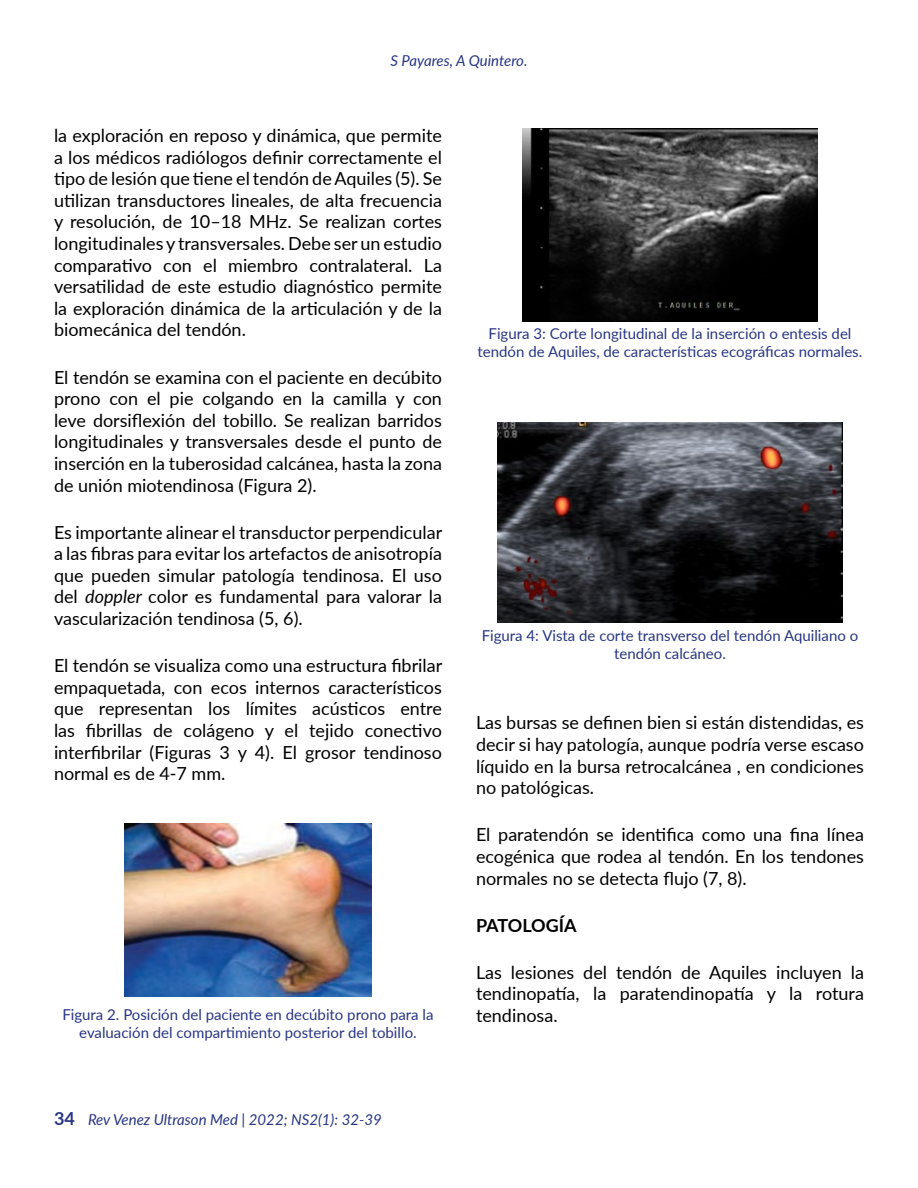
<style>
.page{position:relative;width:918px;height:1188px;background:#fff}
.page>*{position:absolute;margin:0;border:0;box-sizing:border-box;transform-origin:0 0}
.t1{font:18px/21.6px "Lato";color:#000;text-align:justify}
.t2{font:700 18px "Lato";letter-spacing:-.01em;color:#000}
.t3{font:15px/18px "Lato";color:#283583;text-align:center}
.t4{font:italic 15px "Lato";color:#283583}
.s1{font-style:italic}
.s2{font-weight:700;font-style:normal;font-size:18px}
</style>
<div class="page">
<img style="left:125px;top:824px;width:247px;height:172px">
<img style="left:523px;top:128px;width:295px;height:193px">
<img style="left:498px;top:422px;width:345px;height:201px">
<p class="t4" style="left:390px;top:50px;width:139px">S Payares, A Quintero.</p>
<p class="t1" style="left:54px;top:124px;width:389px">la exploración en reposo y dinámica, que permite a los médicos radiólogos definir correctamente el tipo de lesión que tiene el tendón de Aquiles (5). Se utilizan transductores lineales, de alta frecuencia y resolución, de 10–18 MHz. Se realizan cortes longitudinales y transversales. Debe ser un estudio comparativo con el miembro contralateral. La versatilidad de este estudio diagnóstico permite la exploración dinámica de la articulación y de la biomecánica del tendón.</p>
<p class="t1" style="left:54px;top:365px;width:389px">El tendón se examina con el paciente en decúbito prono con el pie colgando en la camilla y con leve dorsiflexión del tobillo. Se realizan barridos longitudinales y transversales desde el punto de inserción en la tuberosidad calcánea, hasta la zona de unión miotendinosa (Figura 2).</p>
<p class="t1" style="left:54px;top:521px;width:390px">Es importante alinear el transductor perpendicular a las fibras para evitar los artefactos de anisotropía que pueden simular patología tendinosa. El uso del <span class="s1">doppler</span> color es fundamental para valorar la vascularización tendinosa (5, 6).</p>
<p class="t1" style="left:54px;top:654px;width:390px">El tendón se visualiza como una estructura fibrilar empaquetada, con ecos internos característicos que representan los límites acústicos entre las fibrillas de colágeno y el tejido conectivo interfibrilar (Figuras 3 y 4). El grosor tendinoso normal es de 4-7 mm.</p>
<p class="t3" style="left:478px;top:324px;width:386px">Figura 3: Corte longitudinal de la inserción o entesis del tendón de Aquiles, de características ecográficas normales.</p>
<p class="t3" style="left:482px;top:626px;width:378px">Figura 4: Vista de corte transverso del tendón Aquiliano o tendón calcáneo.</p>
<p class="t1" style="left:476px;top:711px;width:389px">Las bursas se definen bien si están distendidas, es decir si hay patología, aunque podría verse escaso líquido en la bursa retrocalcánea , en condiciones no patológicas.</p>
<p class="t1" style="left:476px;top:823px;width:389px">El paratendón se identifica como una fina línea ecogénica que rodea al tendón. En los tendones normales no se detecta flujo (7, 8).</p>
<p class="t2" style="left:476px;top:912px;width:102px">PATOLOGÍA</p>
<p class="t1" style="left:476px;top:961px;width:389px">Las lesiones del tendón de Aquiles incluyen la tendinopatía, la paratendinopatía y la rotura</p>
<p class="t3" style="left:62px;top:1005px;width:373px">Figura 2. Posición del paciente en decúbito prono para la</p>
<p class="t1" style="left:476px;top:1004px;width:83px">tendinosa.</p>
<p class="t3" style="left:79px;top:1023px;width:339px">evaluación del compartimiento posterior del tobillo.</p>
<p class="t4" style="left:54px;top:1109px;width:329px"><span class="s2">34</span> Rev Venez Ultrason Med | 2022; NS2(1): 32-39</p>
</div>
